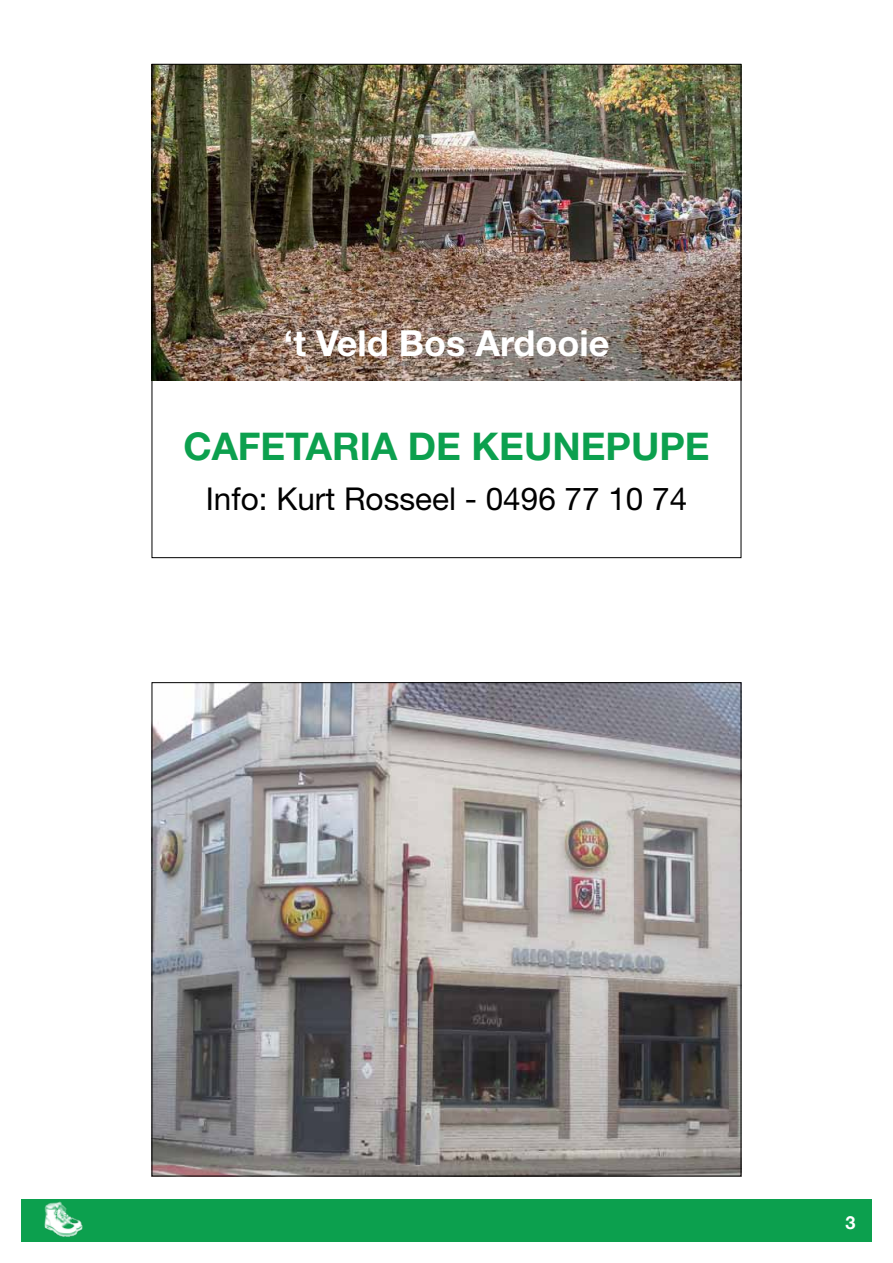
<style>
.page{position:relative;width:893px;height:1263px;background:#fff}
.page>*{position:absolute;margin:0;border:0;box-sizing:border-box;transform-origin:0 0}
.t1{font:700 38.25px "Helvetica Neue LT Std";color:#0ca04e}
.t2{font:700 36px "Helvetica Neue LT Std";color:#fff}
.t3{font:31.5px "Helvetica Neue LT Std";color:#000}
.t4{font:700 18px "Helvetica Neue";color:#fff}
</style>
<div class="page">
<img style="left:153px;top:66px;width:586px;height:314px">
<img style="left:153px;top:684px;width:586px;height:490px">
<div style="left:21px;top:1199px;width:851px;height:43px;background:#0ca04e"></div>
<img style="left:44px;top:1201px;width:39px;height:36px">
<p class="t2" style="left:283px;top:321px;width:327px">‘t Veld Bos Ardooie</p>
<p class="t1" style="left:183px;top:423px;width:528px">CAFETARIA DE KEUNEPUPE</p>
<p class="t3" style="left:206px;top:480px;width:483px">Info: Kurt Rosseel - 0496 77 10 74</p>
<p class="t4" style="left:845px;top:1212px;width:12px">3</p>
</div>
